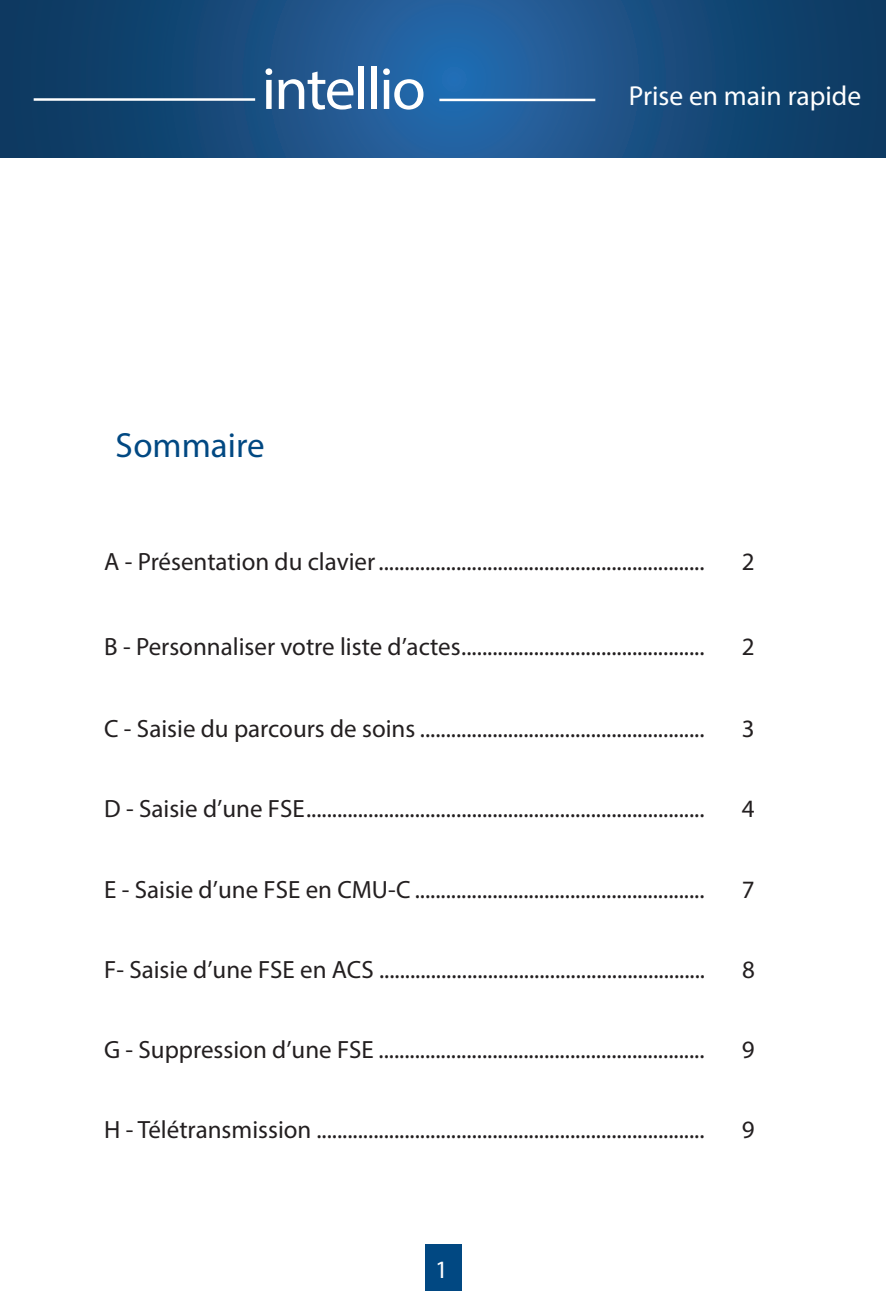
<style>
.page{position:relative;width:886px;height:1312px;background:#fff}
.page>*{position:absolute;margin:0;border:0;box-sizing:border-box;transform-origin:0 0}
.t1{font:60px "Myriad Pro";letter-spacing:-.03em;color:#fff}
.t2{font:35px "Myriad Pro";color:#014882}
.t3{font:27.5px "Myriad Pro";color:#fff}
.t4{font:25px "Myriad Pro";color:#231f20}
.t5{font:25px "Myriad Pro";color:#fff}
</style>
<div class="page">
<div style="left:425px;top:1244px;width:37px;height:46px;background:#014882"></div>
<svg style="left:0;top:0;width:886px;height:158px;background:#184d80"></svg>
<hr style="left:34px;top:98px;width:221px;height:3px;background:#fff">
<hr style="left:439px;top:99px;width:156px;height:2px;background:#fff">
<h1 class="t1" style="left:262px;top:52px;width:166px">intellio</h1>
<p class="t2" style="left:116px;top:424px;width:151px">Sommaire</p>
<p class="t3" style="left:629px;top:78px;width:234px">Prise en main rapide</p>
<p class="t4" style="left:104px;top:546px;width:602px">A - Présentation du clavier...............................................................</p>
<p class="t4" style="left:742px;top:546px;width:14px">2</p>
<p class="t4" style="left:104px;top:631px;width:602px">B - Personnaliser votre liste d’actes...............................................</p>
<p class="t4" style="left:742px;top:631px;width:14px">2</p>
<p class="t4" style="left:104px;top:713px;width:602px">C - Saisie du parcours de soins .......................................................</p>
<p class="t4" style="left:742px;top:713px;width:14px">3</p>
<p class="t4" style="left:104px;top:793px;width:602px">D - Saisie d’une FSE.............................................................................</p>
<p class="t4" style="left:742px;top:793px;width:14px">4</p>
<p class="t4" style="left:104px;top:873px;width:602px">E - Saisie d’une FSE en CMU-C ........................................................</p>
<p class="t4" style="left:742px;top:873px;width:14px">7</p>
<p class="t4" style="left:104px;top:953px;width:602px">F- Saisie d’une FSE en ACS ...............................................................</p>
<p class="t4" style="left:742px;top:953px;width:14px">8</p>
<p class="t4" style="left:104px;top:1033px;width:602px">G - Suppression d’une FSE ...............................................................</p>
<p class="t4" style="left:742px;top:1033px;width:14px">9</p>
<p class="t4" style="left:104px;top:1113px;width:602px">H - Télétransmission ...........................................................................</p>
<p class="t4" style="left:742px;top:1113px;width:14px">9</p>
<p class="t5" style="left:435px;top:1253px;width:14px">1</p>
</div>
